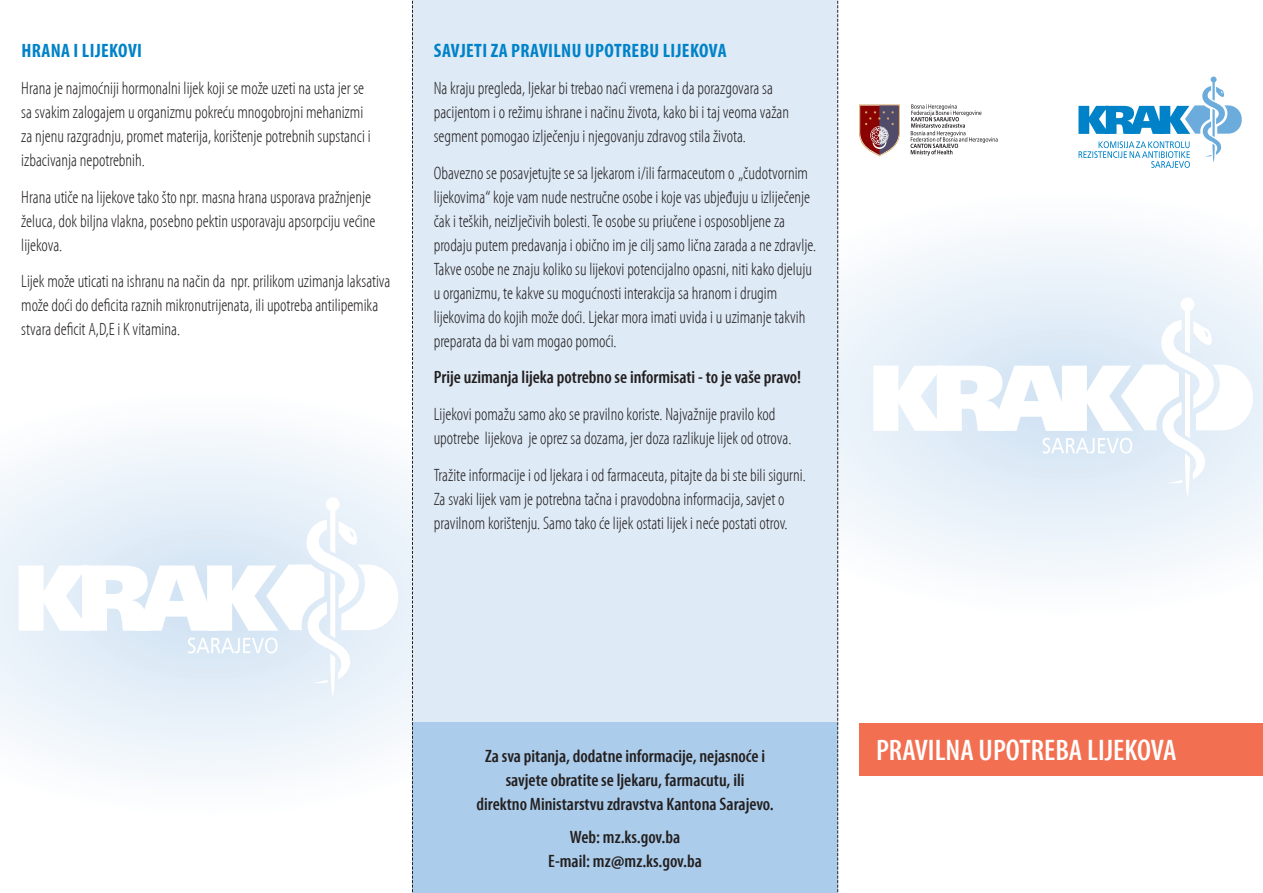
<style>
.page{position:relative;width:1263px;height:893px;background:#fff}
.page>*{position:absolute;margin:0;border:0;box-sizing:border-box;transform-origin:0 0}
.t1{font:700 30px "BH Myriad Pro Light Cond";color:#fff}
.Tekst_v1{font:700 19.5px "BH Myriad Pro Cond";letter-spacing:.02em;color:#0082c8}
.Tekst_v1-2{font:18px/24px "BH Myriad Pro Light Cond";color:#231f20}
.Tekst_v1-3{font:700 18px/24px "BH Myriad Pro Light Cond";color:#231f20;text-align:center}
.s1{font-family:"Myriad Pro"}
</style>
<div class="page">
<svg style="left:838px;top:190px;width:425px;height:429px"></svg>
<svg style="left:873px;top:297px;width:380px;height:199px"></svg>
<div style="left:412px;top:0;width:426px;height:893px;background:#deeaf6"></div>
<svg style="left:0;top:433px;width:412px;height:343px"></svg>
<svg style="left:19px;top:497px;width:379px;height:199px"></svg>
<svg style="left:1078px;top:77px;width:164px;height:91px"></svg>
<svg style="left:910px;top:104px;width:88px;height:52px"></svg>
<svg style="left:859px;top:104px;width:41px;height:52px;background:#986469"></svg>
<div style="left:859px;top:723px;width:404px;height:52px;background:#f36f51"></div>
<div style="left:412px;top:723px;width:426px;height:170px;background:#abccea"></div>
<svg style="left:412px;top:0;width:1px;height:893px"></svg>
<svg style="left:837px;top:0;width:1px;height:893px"></svg>
<p class="Tekst_v1" style="left:21px;top:38px;width:122px">HRANA I LIJEKOVI</p>
<p class="Tekst_v1-2" style="left:21px;top:76px;width:351px">Hrana je najmoćniji hormonalni lijek koji se može uzeti na usta jer se sa svakim zalogajem u organizmu pokreću mnogobrojni mehanizmi za njenu razgradnju, promet materija, korištenje potrebnih supstanci i izbacivanja nepotrebnih.</p>
<p class="Tekst_v1-2" style="left:21px;top:185px;width:356px">Hrana utiče na lijekove tako što npr. masna hrana usporava pražnjenje želuca, dok biljna vlakna, posebno pektin usporavaju apsorpciju većine lijekova.</p>
<p class="Tekst_v1-2" style="left:21px;top:269px;width:371px">Lijek može uticati na ishranu na način da npr. prilikom uzimanja laksativa može doći do deficita raznih mikronutrijenata, ili upotreba antilipemika stvara deficit A,D,E i K vitamina.</p>
<p class="Tekst_v1" style="left:434px;top:38px;width:294px">SAVJETI ZA PRAVILNU UPOTREBU LIJEKOVA</p>
<p class="Tekst_v1-2" style="left:434px;top:76px;width:357px">Na kraju pregleda, ljekar bi trebao naći vremena i da porazgovara sa pacijentom i o režimu ishrane i načinu života, kako bi i taj veoma važan segment pomogao izlječenju i njegovanju zdravog stila života.</p>
<p class="Tekst_v1-2" style="left:434px;top:161px;width:384px">Obavezno se posavjetujte se sa ljekarom i/ili farmaceutom o „čudotvornim lijekovima“ koje vam nude nestručne osobe i koje vas ubjeđuju u izliječenje čak i teških, neizlječivih bolesti. Te osobe su priučene i osposobljene za prodaju putem predavanja i obično im je cilj samo lična zarada a ne zdravlje.<br>Takve osobe ne znaju koliko su lijekovi potencijalno opasni, niti kako djeluju u organizmu, te kakve su mogućnosti interakcija sa hranom i drugim lijekovima do kojih može doći. Ljekar mora imati uvida i u uzimanje takvih preparata da bi vam mogao pomoći.</p>
<p class="Tekst_v1-3" style="left:434px;top:365px;width:369px">Prije uzimanja lijeka potrebno se informisati - to je vaše pravo!</p>
<p class="Tekst_v1-2" style="left:434px;top:402px;width:359px">Lijekovi pomažu samo ako se pravilno koriste. Najvažnije pravilo kod upotrebe lijekova je oprez sa dozama, jer doza razlikuje lijek od otrova.</p>
<p class="Tekst_v1-2" style="left:434px;top:463px;width:374px">Tražite informacije i od ljekara i od farmaceuta, pitajte da bi ste bili sigurni.<br>Za svaki lijek vam je potrebna tačna i pravodobna informacija, savjet o pravilnom korištenju. Samo tako će lijek ostati lijek i neće postati otrov.</p>
<p class="Tekst_v1-3" style="left:477px;top:744px;width:299px">Za sva pitanja, dodatne informacije, nejasnoće i savjete obratite se ljekaru, farmacutu, ili<br>direktno Ministarstvu zdravstva Kantona Sarajevo.</p>
<p class="Tekst_v1-3" style="left:570px;top:825px;width:112px">Web: mz.ks.gov.ba</p>
<p class="Tekst_v1-3" style="left:548px;top:849px;width:155px">E-mail: mz<span class="s1">@</span>mz.ks.gov.ba</p>
<p class="t1" style="left:876px;top:732px;width:302px">PRAVILNA UPOTREBA LIJEKOVA</p>
</div>
